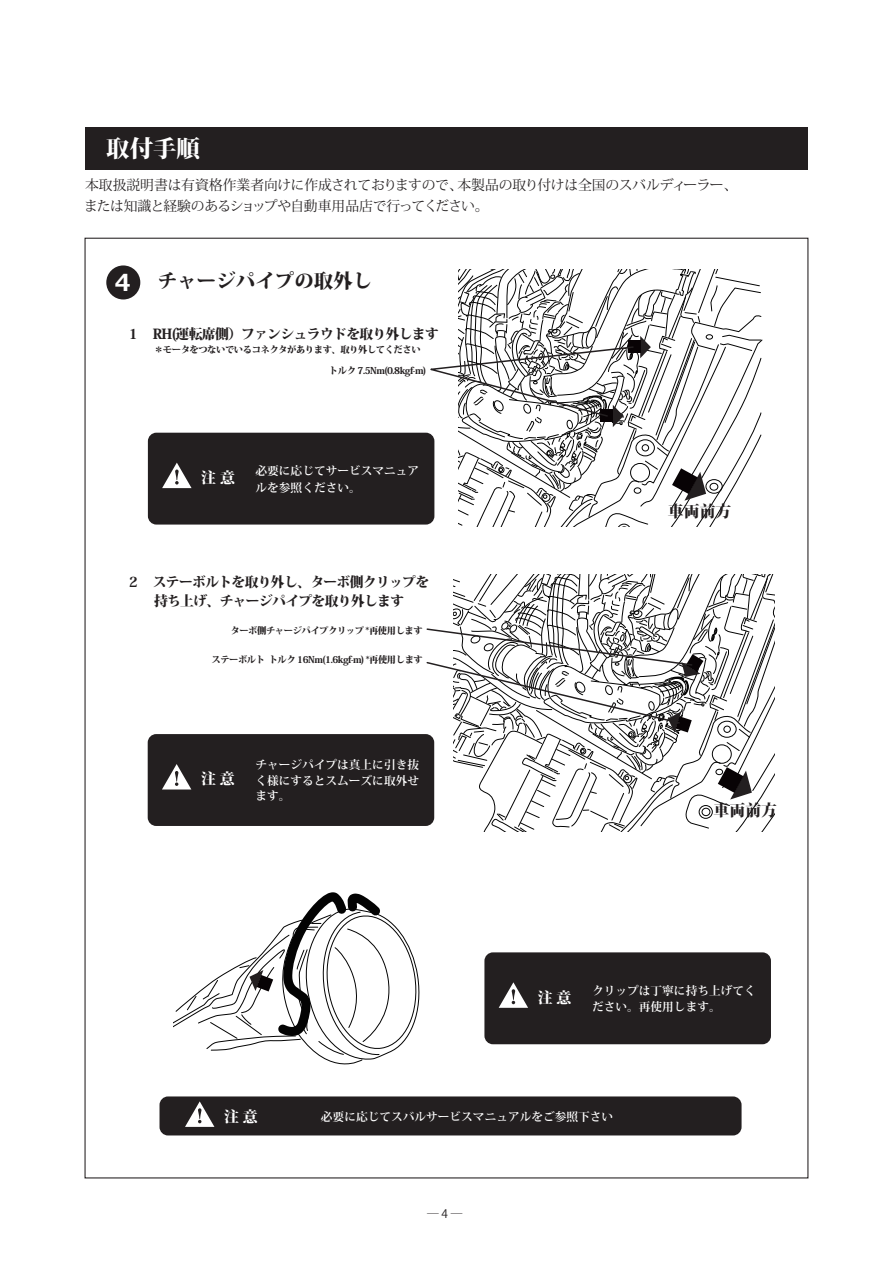
<style>
.page{position:relative;width:893px;height:1263px;background:#fff}
.page>*{position:absolute;margin:0;border:0;box-sizing:border-box;transform-origin:0 0}
.t1{font:800 23.4px "Koz Min Pr 6 N";color:#fff}
.t2{font:700 23.4px "Meiryo";color:#fff}
.t3{font:800 19.5px "Koz Min Pr 6 N";color:#231f20}
.t4{font:800 15.9px "Koz Min Pr 6 N";color:#231f20}
.t5{font:800 14.85px "Koz Min Pr 6 N";color:#fff}
.t6{font:13.8px/21.3px "Koz Min Pr 6 N";letter-spacing:-.025em;color:#231f20}
.t7{font:800 13.8px/18.5px "Koz Min Pr 6 N";letter-spacing:-.05em;color:#231f20;text-align:center}
.t8{font:700 11.7px/15px "Koz Min Pr 6 N";color:#fff}
.t9{font:11.7px "Folk Pro Regular 90 ms RKSJ H";color:#231f20}
.t10{font:800 9.3px "Koz Min Pr 6 N";letter-spacing:-.05em;color:#231f20}
</style>
<div class="page">
<div style="left:85px;top:128px;width:723px;height:42px;background:#231f20"></div>
<div style="left:160px;top:1096px;width:582px;height:39px;background:#231f20;border-radius:9px"></div>
<svg style="left:185px;top:1101px;width:29px;height:26px"></svg>
<div style="left:106px;top:265px;width:34px;height:34px;background:#231f20;border-radius:50%"></div>
<svg style="left:423px;top:270px;width:340px;height:257px"></svg>
<div style="left:148px;top:433px;width:286px;height:92px;background:#231f20;border-radius:9px"></div>
<svg style="left:162px;top:463px;width:30px;height:25px"></svg>
<svg style="left:426px;top:574px;width:349px;height:257px"></svg>
<div style="left:148px;top:734px;width:286px;height:92px;background:#231f20;border-radius:9px"></div>
<svg style="left:162px;top:764px;width:29px;height:25px"></svg>
<svg style="left:173px;top:892px;width:247px;height:173px"></svg>
<div style="left:484px;top:952px;width:287px;height:92px;background:#231f20;border-radius:9px"></div>
<svg style="left:499px;top:982px;width:29px;height:26px"></svg>
<p class="t1" style="left:106px;top:136px;width:95px">取付手順</p>
<p class="t6" style="left:84px;top:175px;width:655px">本取扱説明書は有資格作業者向けに作成されておりますので、本製品の取り付けは全国のスバルディーラー、または知識と経験のあるショップや自動車用品店で行ってください。</p>
<p class="t3" style="left:158px;top:270px;width:216px">チャージパイプの取外し</p>
<p class="t7" style="left:127px;top:325px;width:314px">１　RH(運転席側）ファンシュラウドを取り外します</p>
<p class="t2" style="left:115px;top:266px;width:17px">4</p>
<p class="t10" style="left:154px;top:344px;width:268px">＊モータをつないでいるコネクタがあります、取り外してください</p>
<p class="t10" style="left:329px;top:365px;width:99px">トルク 7.5Nm(0.8kgf-m)</p>
<p class="t5" style="left:201px;top:469px;width:35px">注 意</p>
<p class="t8" style="left:256px;top:463px;width:165px">必要に応じてサービスマニュア</p>
<p class="t8" style="left:256px;top:480px;width:107px">ルを参照ください。</p>
<p class="t7" style="left:127px;top:573px;width:304px">２　ステーボルトを取り外し、ターボ側クリップを持ち上げ、チャージパイプを取り外します</p>
<p class="t10" style="left:231px;top:625px;width:194px">ターボ側チャージパイプクリップ *再使用します</p>
<p class="t10" style="left:211px;top:654px;width:213px">ステーボルト トルク 16Nm(1.6kgf-m) *再使用します</p>
<p class="t8" style="left:255px;top:757px;width:165px">チャージパイプは真上に引き抜</p>
<p class="t5" style="left:201px;top:770px;width:35px">注 意</p>
<p class="t8" style="left:255px;top:774px;width:165px">く様にするとスムーズに取外せます。</p>
<p class="t4" style="left:668px;top:502px;width:65px">車両前方</p>
<p class="t4" style="left:714px;top:801px;width:65px">車両前方</p>
<p class="t5" style="left:538px;top:989px;width:35px">注 意</p>
<p class="t8" style="left:592px;top:983px;width:165px">クリップは丁寧に持ち上げてく</p>
<p class="t8" style="left:592px;top:1000px;width:130px">ださい。再使用します。</p>
<p class="t5" style="left:224px;top:1108px;width:35px">注 意</p>
<p class="t8" style="left:321px;top:1110px;width:294px">必要に応じてスバルサービスマニュアルをご参照下さい</p>
<p class="t9" style="left:427px;top:1207px;width:37px">─ 4 ─</p>
</div>
